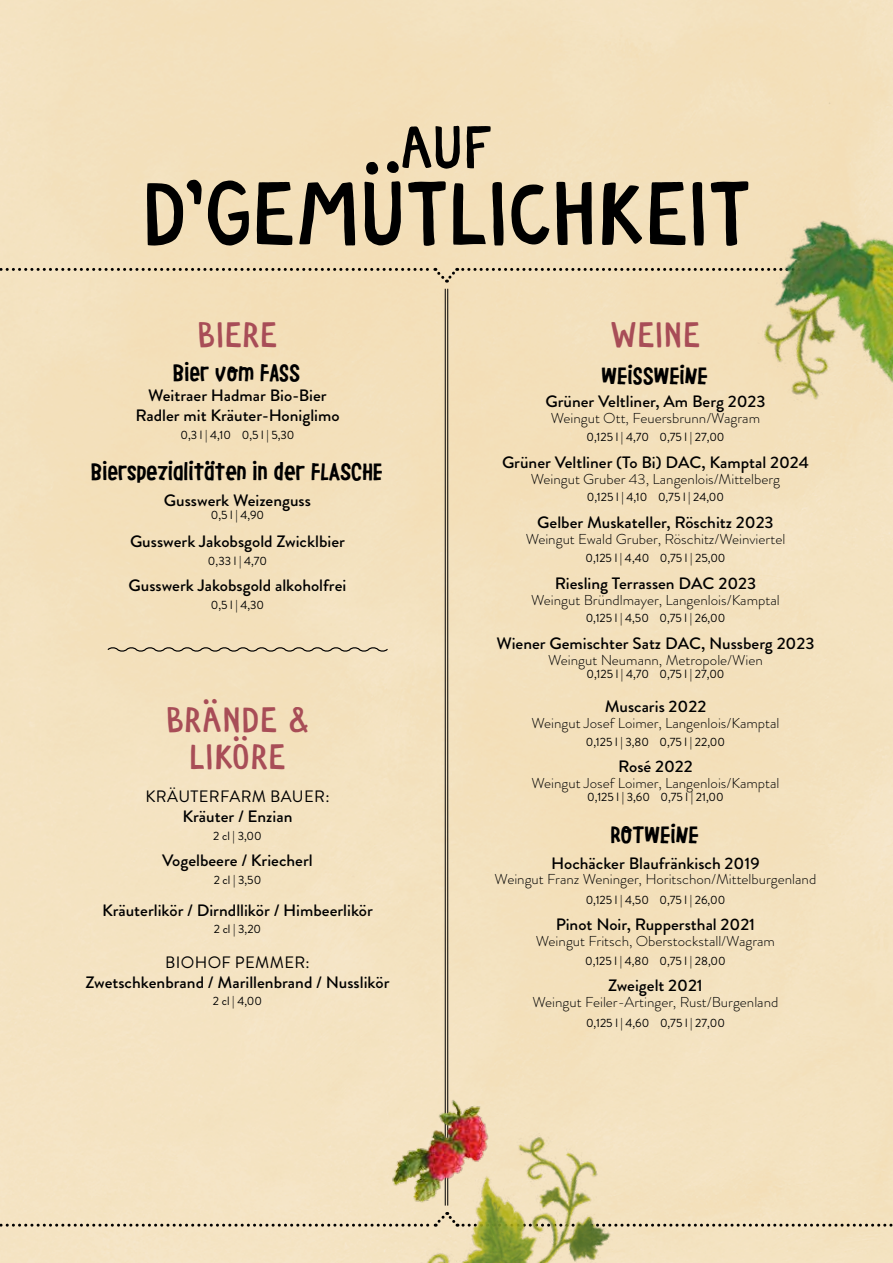
<style>
.page{position:relative;width:893px;height:1263px;background:#fff}
.page>*{position:absolute;margin:0;border:0;box-sizing:border-box;transform-origin:0 0}
.t1{font:94.5px "Sonnentor Hand Regular";letter-spacing:-.015em;color:#000}
.t2{font:63px "Sonnentor Hand Regular";color:#000}
.t3{font:37.5px/37.5px "Sonnentor Hand Regular";color:#a84d57;text-align:center}
.t4{font:22.5px "Le Osler Rough";color:#000;scale:1.05 1}
.t5{font:500 16.5px/20.1px "Brandon Grotesque";color:#000;text-align:center;scale:1.05 1}
.t6{font:16.5px "Brandon Grotesque";letter-spacing:.02em;color:#000}
.t7{font:300 14.4px "Brandon Grotesque";color:#000;scale:1.05 1}
.t8{font:12px "Brandon Grotesque";color:#000}
</style>
<div class="page">
<hr style="left:447px;top:289px;width:1px;height:916px;background:#000">
<hr style="left:445px;top:289px;width:1px;height:916px;background:#000">
<svg style="left:0;top:267px;width:676px;height:16px"></svg>
<svg style="left:0;top:1211px;width:893px;height:16px"></svg>
<svg style="left:107px;top:645px;width:282px;height:8px"></svg>
<img style="left:676px;top:136px;width:217px;height:307px">
<img style="left:332px;top:1091px;width:333px;height:172px">
<h2 class="t2" style="left:400px;top:109px;width:95px">AUF</h2>
<h1 class="t1" style="left:141px;top:155px;width:613px">D’GEMÜTLICHKEIT</h1>
<h3 class="t3" style="left:197px;top:315px;width:82px">BIERE</h3>
<h3 class="t4" style="left:174px;top:360px;width:123px">Bier vom FASS</h3>
<p class="t5" style="left:135px;top:386px;width:196px">Weitraer Hadmar Bio-Bier<br>Radler mit Kräuter-Honiglimo</p>
<p class="t8" style="left:180px;top:427px;width:116px">0,3 l | 4,10 0,5 l | 5,30</p>
<h3 class="t4" style="left:92px;top:459px;width:279px">Bierspezialitäten in der FLASCHE</h3>
<p class="t5" style="left:164px;top:490px;width:142px">Gusswerk Weizenguss</p>
<p class="t8" style="left:211px;top:506px;width:55px">0,5 l | 4,90</p>
<p class="t5" style="left:130px;top:532px;width:206px">Gusswerk Jakobsgold Zwicklbier</p>
<p class="t8" style="left:208px;top:553px;width:60px">0,33 l | 4,70</p>
<p class="t5" style="left:129px;top:576px;width:209px">Gusswerk Jakobsgold alkoholfrei</p>
<p class="t8" style="left:211px;top:596px;width:55px">0,5 l | 4,30</p>
<h3 class="t3" style="left:166px;top:700px;width:145px">BRÄNDE &amp;<br>LIKÖRE</h3>
<p class="t6" style="left:146px;top:785px;width:185px">KRÄUTERFARM BAUER:</p>
<p class="t5" style="left:182px;top:807px;width:106px">Kräuter / Enzian</p>
<p class="t8" style="left:213px;top:827px;width:50px">2 cl | 3,00</p>
<p class="t5" style="left:162px;top:850px;width:145px">Vogelbeere / Kriecherl</p>
<p class="t8" style="left:214px;top:871px;width:49px">2 cl | 3,50</p>
<p class="t5" style="left:102px;top:900px;width:259px">Kräuterlikör / Dirndllikör / Himbeerlikör</p>
<p class="t8" style="left:214px;top:921px;width:49px">2 cl | 3,20</p>
<p class="t6" style="left:165px;top:950px;width:146px">BIOHOF PEMMER:</p>
<p class="t5" style="left:86px;top:972px;width:291px">Zwetschkenbrand / Marillenbrand / Nusslikör</p>
<p class="t8" style="left:213px;top:993px;width:51px">2 cl | 4,00</p>
<h3 class="t3" style="left:610px;top:315px;width:92px">WEINE</h3>
<h3 class="t4" style="left:602px;top:363px;width:102px">WEiSSWEiNE</h3>
<p class="t5" style="left:545px;top:392px;width:211px">Grüner Veltliner, Am Berg 2023</p>
<p class="t7" style="left:551px;top:408px;width:201px">Weingut Ott, Feuersbrunn/Wagram</p>
<p class="t8" style="left:586px;top:428px;width:140px">0,125 l | 4,70 0,75 l | 27,00</p>
<p class="t5" style="left:502px;top:452px;width:294px">Grüner Veltliner (To Bi) DAC, Kamptal 2024</p>
<p class="t7" style="left:531px;top:469px;width:239px">Weingut Gruber 43, Langenlois/Mittelberg</p>
<p class="t8" style="left:587px;top:489px;width:139px">0,125 l | 4,10 0,75 l | 24,00</p>
<p class="t5" style="left:537px;top:513px;width:227px">Gelber Muskateller, Röschitz 2023</p>
<p class="t7" style="left:526px;top:529px;width:249px">Weingut Ewald Gruber, Röschitz/Weinviertel</p>
<p class="t8" style="left:585px;top:549px;width:142px">0,125 l | 4,40 0,75 l | 25,00</p>
<p class="t5" style="left:555px;top:573px;width:193px">Riesling Terrassen DAC 2023</p>
<p class="t7" style="left:531px;top:590px;width:238px">Weingut Bründlmayer, Langenlois/Kamptal</p>
<p class="t8" style="left:586px;top:610px;width:141px">0,125 l | 4,50 0,75 l | 26,00</p>
<p class="t5" style="left:496px;top:634px;width:304px">Wiener Gemischter Satz DAC, Nussberg 2023</p>
<p class="t7" style="left:548px;top:650px;width:206px">Weingut Neumann, Metropole/Wien</p>
<p class="t8" style="left:586px;top:666px;width:140px">0,125 l | 4,70 0,75 l | 27,00</p>
<p class="t5" style="left:605px;top:697px;width:98px">Muscaris 2022</p>
<p class="t7" style="left:531px;top:713px;width:238px">Weingut Josef Loimer, Langenlois/Kamptal</p>
<p class="t8" style="left:586px;top:733px;width:141px">0,125 l | 3,80 0,75 l | 22,00</p>
<p class="t5" style="left:618px;top:756px;width:72px">Rosé 2022</p>
<p class="t7" style="left:531px;top:773px;width:238px">Weingut Josef Loimer, Langenlois/Kamptal</p>
<p class="t8" style="left:587px;top:788px;width:138px">0,125 l | 3,60 0,75 l | 21,00</p>
<h3 class="t4" style="left:611px;top:822px;width:85px">ROTWEiNE</h3>
<p class="t5" style="left:551px;top:853px;width:200px">Hochäcker Blaufränkisch 2019</p>
<p class="t7" style="left:495px;top:870px;width:308px">Weingut Franz Weninger, Horitschon/Mittelburgenland</p>
<p class="t8" style="left:586px;top:891px;width:141px">0,125 l | 4,50 0,75 l | 26,00</p>
<p class="t5" style="left:556px;top:914px;width:191px">Pinot Noir, Ruppersthal 2021</p>
<p class="t7" style="left:536px;top:931px;width:229px">Weingut Fritsch, Oberstockstall/Wagram</p>
<p class="t8" style="left:585px;top:953px;width:142px">0,125 l | 4,80 0,75 l | 28,00</p>
<p class="t5" style="left:608px;top:976px;width:92px">Zweigelt 2021</p>
<p class="t7" style="left:533px;top:992px;width:236px">Weingut Feiler-Artinger, Rust/Burgenland</p>
<p class="t8" style="left:586px;top:1014px;width:140px">0,125 l | 4,60 0,75 l | 27,00</p>
</div>
